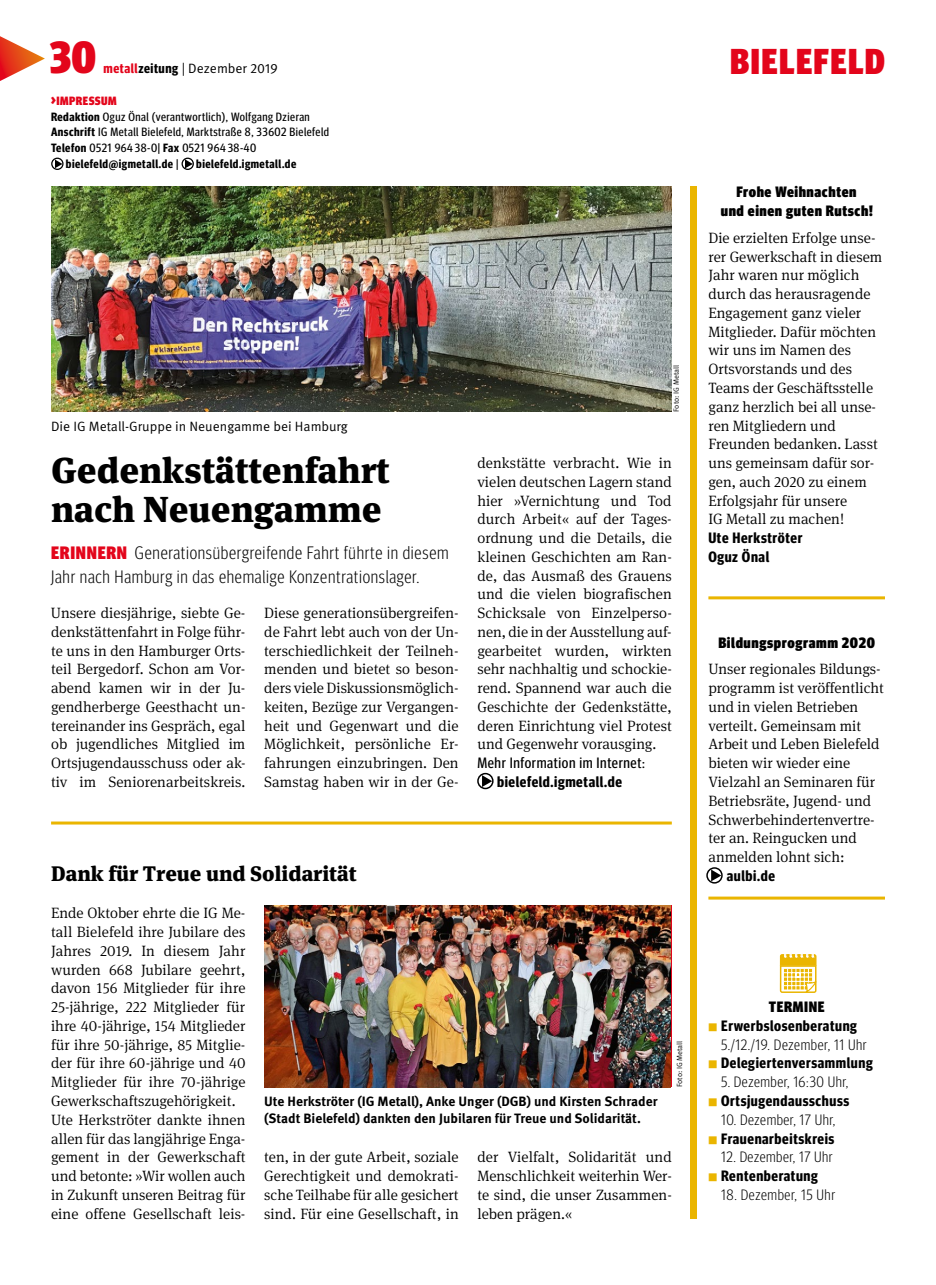
<style>
.page{position:relative;width:936px;height:1285px;background:#fff}
.page>*{position:absolute;margin:0;border:0;box-sizing:border-box;transform-origin:0 0}
.t1{font:900 condensed 45px "Meta Head IGMT";color:#e3051b}
.t2{font:900 36px/39px "Meta Serif IGMT";color:#000}
.t3{font:900 condensed 36px "Meta Head IGMT";letter-spacing:.04em;color:#e3051b}
.t4{font:900 21px "Meta Serif IGMT";color:#000}
.t5{font:300 condensed 18px/24px "Meta Head IGMT";letter-spacing:.04em;color:#000}
.t6{font:300 15px/18.8px "Meta Serif IGMT";color:#000;text-align:justify}
.t7{font:700 15px/18.8px "Meta Headline Cond OT";letter-spacing:.04em;color:#000}
.t8{font:300 condensed 15px "Meta Head IGMT";letter-spacing:.035em;color:#000}
.t9{font:900 condensed 15px/18.8px "Meta Head IGMT";letter-spacing:.04em;color:#000;text-align:center}
.t10{font:15px "Meta Headline Cond OT";letter-spacing:.04em;color:#000}
.t11{font:700 13.5px/17.2px "Meta IGMT";color:#000}
.t12{font:13.5px "Meta IGMT";color:#000}
.t13{font:12px "Meta Headline Cond OT";letter-spacing:.04em;color:#000}
.t14{font:700 12px "Meta Headline Cond OT";letter-spacing:.04em;color:#000}
.t15{font:900 condensed 12px "Meta Head IGMT";letter-spacing:.04em;color:#e3051b}
.t16{font:7.5px "Meta IGMT";color:#000}
.s1{font-family:"Meta Headline Cond OT";font-weight:700;color:#e3051b}
.s2{font-family:"Meta Headline Cond OT";font-weight:700}
.s3{font-size:13.5px}
.s4{font-weight:700}
.s5{font-weight:400}
.s6{font-weight:900;color:#e3051b}
.s7{font-family:"Meta IGMT";font-size:10.5px;color:#eab500}
</style>
<div class="page">
<hr style="left:51px;top:821px;width:620px;height:3px;background:#eab500">
<img style="left:51px;top:186px;width:620px;height:225px">
<div style="left:51px;top:158px;width:13px;height:12px;border:1px solid #000;border-radius:50%"></div>
<svg style="left:55px;top:159px;width:7px;height:9px"></svg>
<div style="left:181px;top:158px;width:13px;height:12px;border:1px solid #000;border-radius:50%"></div>
<svg style="left:185px;top:159px;width:8px;height:9px"></svg>
<div style="left:690px;top:186px;width:6px;height:760px;background:#eab500"></div>
<hr style="left:708px;top:596px;width:176px;height:3px;background:#eab500">
<hr style="left:708px;top:896px;width:176px;height:3px;background:#eab500">
<svg style="left:0;top:36px;width:45px;height:45px"></svg>
<div style="left:477px;top:772px;width:16px;height:17px;border:1px solid #000;border-radius:50%"></div>
<svg style="left:482px;top:775px;width:10px;height:11px"></svg>
<div style="left:690px;top:946px;width:6px;height:272px;background:#eab500"></div>
<svg style="left:779px;top:954px;width:38px;height:39px"></svg>
<img style="left:264px;top:905px;width:407px;height:181px">
<div style="left:706px;top:867px;width:16px;height:16px;border:1px solid #000;border-radius:50%"></div>
<svg style="left:711px;top:869px;width:10px;height:12px"></svg>
<h1 class="t1" style="left:50px;top:21px;width:47px">30</h1>
<p class="t12" style="left:103px;top:58px;width:176px"><span class="s1">metall</span><span class="s2">zeitung</span> | Dezember 2019</p>
<p class="t15" style="left:51px;top:91px;width:67px"><span class="s3">&gt;</span>IMPRESSUM</p>
<p class="t13" style="left:51px;top:109px;width:260px"><span class="s4">Redaktion</span> Oguz Önal (verantwortlich), Wolfgang Dzieran</p>
<p class="t13" style="left:51px;top:125px;width:279px"><span class="s4">Anschrift</span> IG Metall Bielefeld, Marktstraße 8, 33602 Bielefeld</p>
<p class="t13" style="left:51px;top:141px;width:206px"><span class="s4">Telefon</span> 0521 964 38-0| <span class="s4">Fax</span> 0521 964 38-40</p>
<p class="t14" style="left:66px;top:156px;width:114px">bielefeld@igmetall.de <span class="s5">|</span></p>
<p class="t14" style="left:196px;top:156px;width:102px">bielefeld.igmetall.de</p>
<p class="t12" style="left:51px;top:415px;width:298px">Die IG Metall-Gruppe in Neuengamme bei Hamburg</p>
<h2 class="t2" style="left:51px;top:448px;width:340px">Gedenkstättenfahrt nach Neuengamme</h2>
<p class="t5" style="left:51px;top:539px;width:399px"><span class="s6">ERINNERN</span> Generationsübergreifende Fahrt führte in diesem<br>Jahr nach Hamburg in das ehemalige Konzentrationslager.</p>
<p class="t6" style="left:51px;top:602px;width:196px">Unsere diesjährige, siebte Ge&shy;denkstättenfahrt in Folge führ&shy;te uns in den Hamburger Orts&shy;teil Bergedorf. Schon am Vor&shy;abend kamen wir in der Ju&shy;gendherberge Geesthacht un&shy;tereinander ins Gespräch, egal ob jugendliches Mitglied im Ortsjugendausschuss oder ak&shy;tiv im Seniorenarbeitskreis.</p>
<p class="t6" style="left:264px;top:602px;width:196px">Diese generationsübergreifen&shy;de Fahrt lebt auch von der Un&shy;terschiedlichkeit der Teilneh&shy;menden und bietet so beson&shy;ders viele Diskussionsmöglich&shy;keiten, Bezüge zur Vergangen&shy;heit und Gegenwart und die Möglichkeit, persönliche Er&shy;fahrungen einzubringen. Den Samstag haben wir in der Ge-</p>
<p class="t16" style="left:670px;top:411px;width:48px;rotate:-90deg">Foto: IG Metall</p>
<p class="t6" style="left:477px;top:452px;width:196px">denkstätte verbracht. Wie in vielen deutschen Lagern stand hier »Vernichtung und Tod durch Arbeit« auf der Tages&shy;ordnung und die Details, die kleinen Geschichten am Ran&shy;de, das Ausmaß des Grauens und die vielen biografischen Schicksale von Einzelperso&shy;nen, die in der Ausstellung auf&shy;gearbeitet wurden, wirkten sehr nachhaltig und schockie&shy;rend. Spannend war auch die Geschichte der Gedenkstätte, deren Einrichtung viel Protest und Gegenwehr vorausging.</p>
<p class="t10" style="left:477px;top:753px;width:169px">Mehr Information im Internet:</p>
<p class="t7" style="left:497px;top:772px;width:127px">bielefeld.igmetall.de</p>
<h3 class="t4" style="left:51px;top:855px;width:307px">Dank für Treue und Solidarität</h3>
<p class="t6" style="left:51px;top:902px;width:196px;text-align:left">Ende Oktober ehrte die IG Me&shy;tall Bielefeld ihre Jubilare des<br>Jahres 2019. In diesem Jahr wurden 668 Jubilare geehrt, davon 156 Mitglieder für ihre<br>25-jährige, 222 Mitglieder für ihre 40-jährige, 154 Mitglieder für ihre 50-jährige, 85 Mitglie&shy;der für ihre 60-jährige und 40<br>Mitglieder für ihre 70-jährige<br>Gewerkschaftszugehörigkeit.<br>Ute Herkströter dankte ihnen allen für das langjährige Enga&shy;gement in der Gewerkschaft und betonte: »Wir wollen auch in Zukunft unseren Beitrag für eine offene Gesellschaft leis-</p>
<p class="t16" style="left:674px;top:1086px;width:48px;rotate:-90deg">Foto: IG Metall</p>
<p class="t11" style="left:264px;top:1091px;width:395px">Ute Herkströter (IG Metall), Anke Unger (DGB) und Kirsten Schrader (Stadt Bielefeld) dankten den Jubilaren für Treue und Solidarität.</p>
<p class="t6" style="left:264px;top:1146px;width:196px">ten, in der gute Arbeit, soziale Gerechtigkeit und demokrati&shy;sche Teilhabe für alle gesichert sind. Für eine Gesellschaft, in</p>
<p class="t6" style="left:477px;top:1146px;width:196px">der Vielfalt, Solidarität und Menschlichkeit weiterhin Wer&shy;te sind, die unser Zusammen&shy;leben prägen.«</p>
<h2 class="t3" style="left:730px;top:33px;width:156px">BIELEFELD</h2>
<p class="t9" style="left:720px;top:181px;width:153px">Frohe Weihnachten<br>und einen guten Rutsch!</p>
<p class="t6" style="left:708px;top:227px;width:175px;text-align:left">Die erzielten Erfolge unse&shy;rer Gewerkschaft in diesem<br>Jahr waren nur möglich durch das herausragende<br>Engagement ganz vieler<br>Mitglieder. Dafür möchten wir uns im Namen des<br>Ortsvorstands und des<br>Teams der Geschäftsstelle ganz herzlich bei all unse&shy;ren Mitgliedern und<br>Freunden bedanken. Lasst uns gemeinsam dafür sor&shy;gen, auch 2020 zu einem<br>Erfolgsjahr für unsere<br>IG Metall zu machen!</p>
<p class="t7" style="left:708px;top:528px;width:96px">Ute Herkströter<br>Oguz Önal</p>
<p class="t9" style="left:718px;top:632px;width:158px">Bildungsprogramm 2020</p>
<p class="t6" style="left:708px;top:659px;width:177px;text-align:left">Unser regionales Bildungs&shy;programm ist veröffentlicht und in vielen Betrieben verteilt. Gemeinsam mit<br>Arbeit und Leben Bielefeld bieten wir wieder eine<br>Vielzahl an Seminaren für<br>Betriebsräte, Jugend- und<br>Schwerbehindertenvertre&shy;ter an. Reingucken und anmelden lohnt sich:</p>
<p class="t7" style="left:726px;top:865px;width:50px">aulbi.de</p>
<p class="t9" style="left:768px;top:996px;width:57px">TERMINE</p>
<p class="t7" style="left:708px;top:1015px;width:150px"><span class="s7">■</span> Erwerbslosenberatung</p>
<p class="t8" style="left:721px;top:1033px;width:147px">5./12./19. Dezember, 11 Uhr</p>
<p class="t7" style="left:708px;top:1053px;width:166px"><span class="s7">■</span> Delegiertenversammlung</p>
<p class="t8" style="left:721px;top:1071px;width:129px">5. Dezember, 16:30 Uhr,</p>
<p class="t7" style="left:708px;top:1090px;width:142px"><span class="s7">■</span> Ortsjugendausschuss</p>
<p class="t8" style="left:721px;top:1108px;width:116px">10. Dezember, 17 Uhr,</p>
<p class="t7" style="left:708px;top:1128px;width:127px"><span class="s7">■</span> Frauenarbeitskreis</p>
<p class="t8" style="left:721px;top:1146px;width:113px">12. Dezember, 17 Uhr</p>
<p class="t7" style="left:708px;top:1165px;width:111px"><span class="s7">■</span> Rentenberatung</p>
<p class="t8" style="left:721px;top:1183px;width:115px">18. Dezember, 15 Uhr</p>
</div>
